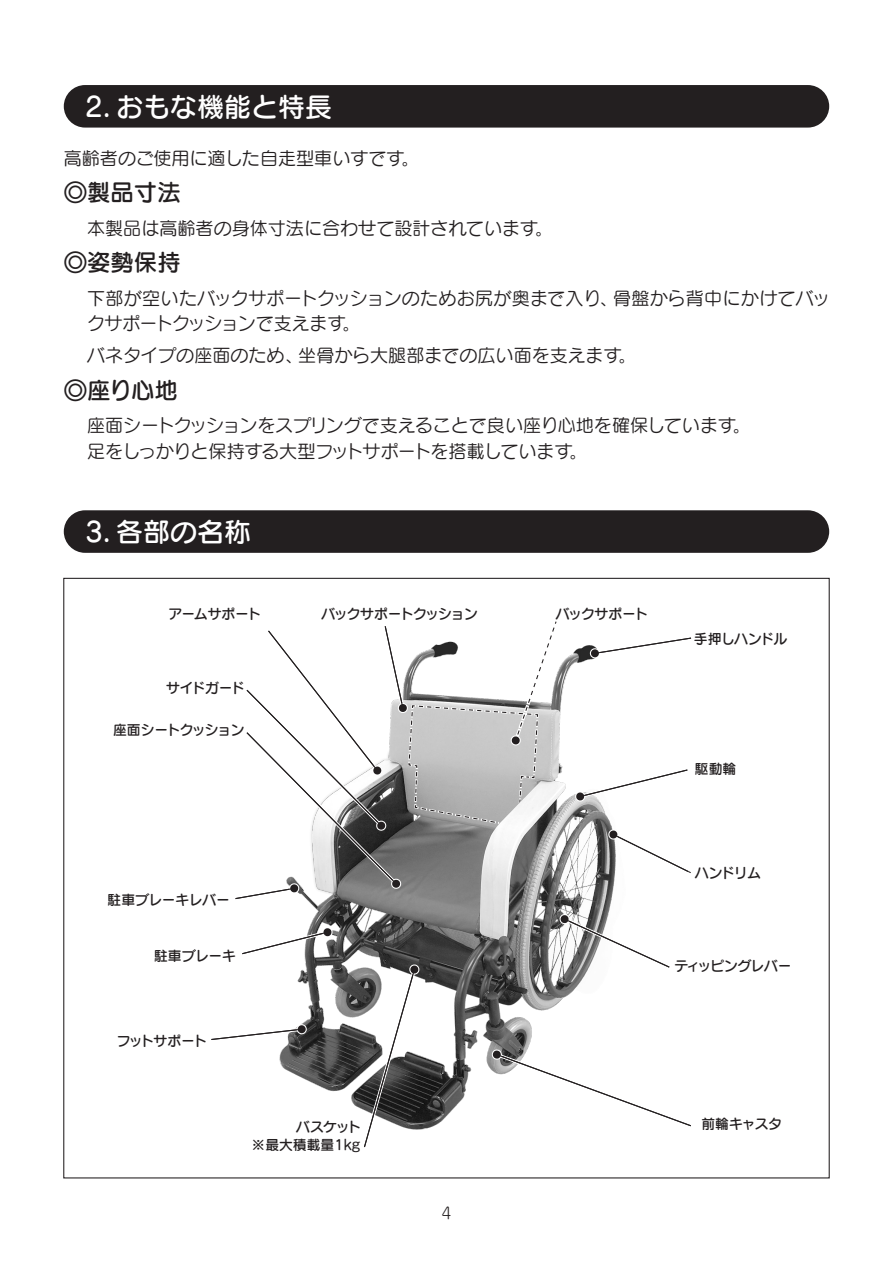
<style>
.page{position:relative;width:893px;height:1263px;background:#fff}
.page>*{position:absolute;margin:0;border:0;box-sizing:border-box;transform-origin:0 0}
.t1{font:27px "Seurat Pro DB";color:#fff}
.t2{font:23.4px "Seurat Pro DB";color:#231f20}
.t3{font:18px/25.5px "Seurat Pro M";color:#231f20}
.t4{font:300 15.45px "Shin M Go Pr 6 N";color:#231f20}
.t5{font:13.8px "Seurat Pro DB";letter-spacing:-.03em;color:#231f20}
.t6{font:13.8px/17.1px "Seurat Pro DB";color:#231f20;text-align:right}
.t7{font:13.8px "Seurat Pro DB";letter-spacing:-.06em;color:#231f20}
.t8{font:13.8px "Seurat Pro DB";letter-spacing:-.05em;color:#231f20}
.t9{font:13.8px "Seurat Pro DB";letter-spacing:-.01em;color:#231f20}
.t10{font:13.8px "Seurat Pro DB";letter-spacing:-.065em;color:#231f20}
.s1{font-family:"Shin M Go Pr 6 N"}
</style>
<div class="page">
<img style="left:279px;top:645px;width:336px;height:485px">
<div style="left:64px;top:85px;width:765px;height:43px;background:#231f20;border-radius:21px"></div>
<div style="left:64px;top:510px;width:765px;height:43px;background:#231f20;border-radius:21px"></div>
<svg style="left:491px;top:1047px;width:200px;height:83px"></svg>
<svg style="left:242px;top:926px;width:93px;height:31px"></svg>
<svg style="left:360px;top:965px;width:61px;height:183px"></svg>
<div style="left:297px;top:1024px;width:10px;height:10px;border:2px solid #fff;border-radius:50%"></div>
<svg style="left:211px;top:1026px;width:94px;height:17px"></svg>
<div style="left:298px;top:1025px;width:8px;height:8px;background:#231f20;border-radius:50%"></div>
<svg style="left:557px;top:912px;width:113px;height:59px"></svg>
<svg style="left:609px;top:828px;width:82px;height:48px"></svg>
<svg style="left:573px;top:766px;width:115px;height:37px"></svg>
<div style="left:590px;top:648px;width:10px;height:10px;border:2px solid #fff;border-radius:50%"></div>
<svg style="left:591px;top:637px;width:101px;height:20px"></svg>
<div style="left:591px;top:649px;width:8px;height:8px;background:#231f20;border-radius:50%"></div>
<svg style="left:235px;top:621px;width:325px;height:281px"></svg>
<h1 class="t1" style="left:85px;top:89px;width:249px">2．おもな機能と特長</h1>
<p class="t3" style="left:64px;top:144px;width:357px">高齢者のご使用に適した自走型車いすです。</p>
<p class="t2" style="left:64px;top:177px;width:118px">◎製品寸法</p>
<p class="t3" style="left:87px;top:215px;width:467px">本製品は高齢者の身体寸法に合わせて設計されています。</p>
<p class="t2" style="left:64px;top:247px;width:118px">◎姿勢保持</p>
<p class="t3" style="left:87px;top:285px;width:745px">下部が空いたバックサポートクッションのためお尻が奥まで入り、骨盤から背中にかけてバックサポートクッションで支えます。　</p>
<p class="t3" style="left:87px;top:342px;width:551px">バネタイプの座面のため、坐骨から大腿部までの広い面を支えます。</p>
<p class="t2" style="left:64px;top:375px;width:116px">◎座り心地</p>
<p class="t3" style="left:87px;top:412px;width:665px">座面シートクッションをスプリングで支えることで良い座り心地を確保しています。足をしっかりと保持する大型フットサポートを搭載しています。</p>
<h1 class="t1" style="left:85px;top:514px;width:168px">3．各部の名称</h1>
<p class="t5" style="left:168px;top:604px;width:94px">アームサポート</p>
<p class="t7" style="left:321px;top:604px;width:158px">バックサポートクッション</p>
<p class="t5" style="left:166px;top:678px;width:80px">サイドガード</p>
<p class="t5" style="left:113px;top:721px;width:133px">座面シートクッション</p>
<p class="t5" style="left:108px;top:890px;width:124px">駐車ブレーキレバー</p>
<p class="t5" style="left:154px;top:947px;width:83px">駐車ブレーキ</p>
<p class="t10" style="left:117px;top:1032px;width:91px">フットサポート</p>
<p class="t6" style="left:251px;top:1118px;width:113px">バスケット<br>※最大積載量1<span class="s1">ｋｇ</span></p>
<p class="t4" style="left:442px;top:1200px;width:11px">4</p>
<p class="t8" style="left:556px;top:604px;width:93px">バックサポート</p>
<p class="t9" style="left:694px;top:630px;width:95px">手押しハンドル</p>
<p class="t5" style="left:695px;top:759px;width:43px">駆動輪</p>
<p class="t5" style="left:695px;top:863px;width:68px">ハンドリム</p>
<p class="t5" style="left:674px;top:956px;width:119px">ティッピングレバー</p>
<p class="t5" style="left:701px;top:1115px;width:82px">前輪キャスタ</p>
</div>
